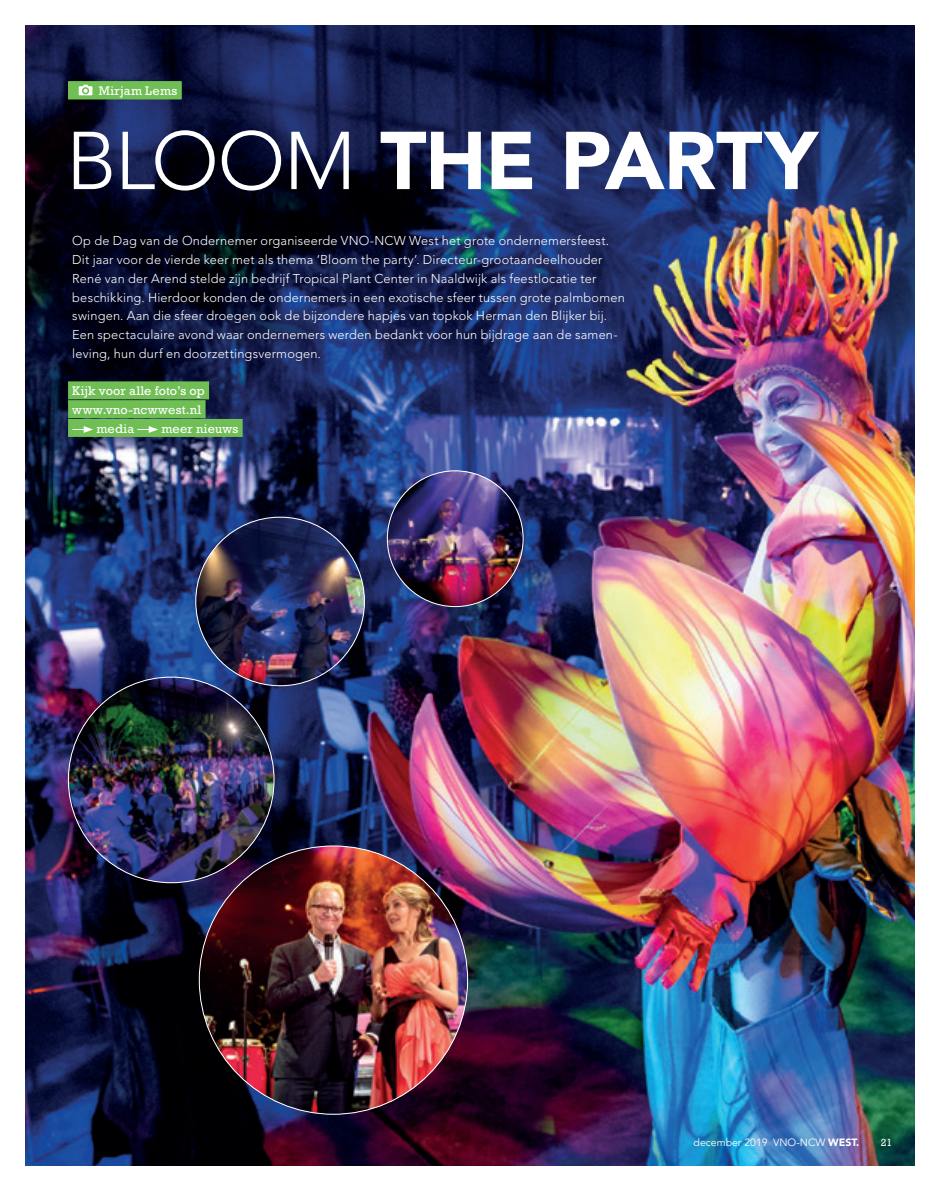
<style>
.page{position:relative;width:936px;height:1191px;background:#fff}
.page>*{position:absolute;margin:0;border:0;box-sizing:border-box;transform-origin:0 0}
.t1{font:900 81px "Avenir LT Std";letter-spacing:-.015em;color:#fff}
.t2{font:300 12.75px/18.8px "Avenir LT Std";letter-spacing:.015em;color:#fff}
.t3{font:12.75px "Rockwell Std";letter-spacing:.015em;color:#fff}
.t4{font:12.75px "Rockwell Std";letter-spacing:.035em;color:#fff}
.t5{font:10.5px "Avenir LT Std";color:#fff}
.t6{font:10.5px "Rockwell Std";color:#fff}
.s1{font-weight:300}
.s2{font-weight:900}
</style>
<div class="page">
<img style="left:26px;top:26px;width:888px;height:1139px">
<img style="left:199px;top:846px;width:268px;height:268px;border-radius:134px">
<img style="left:68px;top:677px;width:206px;height:205px;border-radius:103px">
<img style="left:196px;top:517px;width:168px;height:169px;border-radius:84px">
<img style="left:387px;top:471px;width:136px;height:135px;border-radius:68px">
<div style="left:68px;top:381px;width:141px;height:18px;background:#6fbf54"></div>
<div style="left:68px;top:400px;width:137px;height:18px;background:#6fbf54"></div>
<div style="left:68px;top:419px;width:175px;height:18px;background:#6fbf54"></div>
<svg style="left:72px;top:426px;width:21px;height:7px"></svg>
<svg style="left:137px;top:426px;width:21px;height:7px"></svg>
<div style="left:68px;top:81px;width:113px;height:18px;background:#6fbf54"></div>
<svg style="left:79px;top:85px;width:13px;height:10px"></svg>
<p class="t3" style="left:99px;top:84px;width:80px">Mirjam Lems</p>
<h1 class="t1" style="left:66px;top:112px;width:753px"><span class="s1">BLOOM</span> THE PARTY</h1>
<p class="t2" style="left:72px;top:232px;width:554px">Op de Dag van de Ondernemer organiseerde VNO-NCW West het grote ondernemersfeest.<br>Dit jaar voor de vierde keer met als thema ‘Bloom the party’. Directeur-grootaandeelhouder René van der Arend stelde zijn bedrijf Tropical Plant Center in Naaldwijk als feestlocatie ter beschikking. Hierdoor konden de ondernemers in een exotische sfeer tussen grote palmbomen swingen. Aan die sfeer droegen ook de bijzondere hapjes van topkok Herman den Blijker bij.<br>Een spectaculaire avond waar ondernemers werden bedankt voor hun bijdrage aan de samen&shy;leving, hun durf en doorzettingsvermogen.</p>
<p class="t3" style="left:72px;top:384px;width:134px">Kijk voor alle foto’s op</p>
<p class="t4" style="left:72px;top:402px;width:130px">www.vno-ncwwest.nl</p>
<p class="t3" style="left:96px;top:421px;width:39px">media</p>
<p class="t3" style="left:161px;top:421px;width:78px">meer nieuws</p>
<p class="t5" style="left:693px;top:1136px;width:167px">december 2019 VNO-NCW <span class="s2">WEST.</span></p>
<p class="t6" style="left:880px;top:1136px;width:13px">21</p>
</div>
